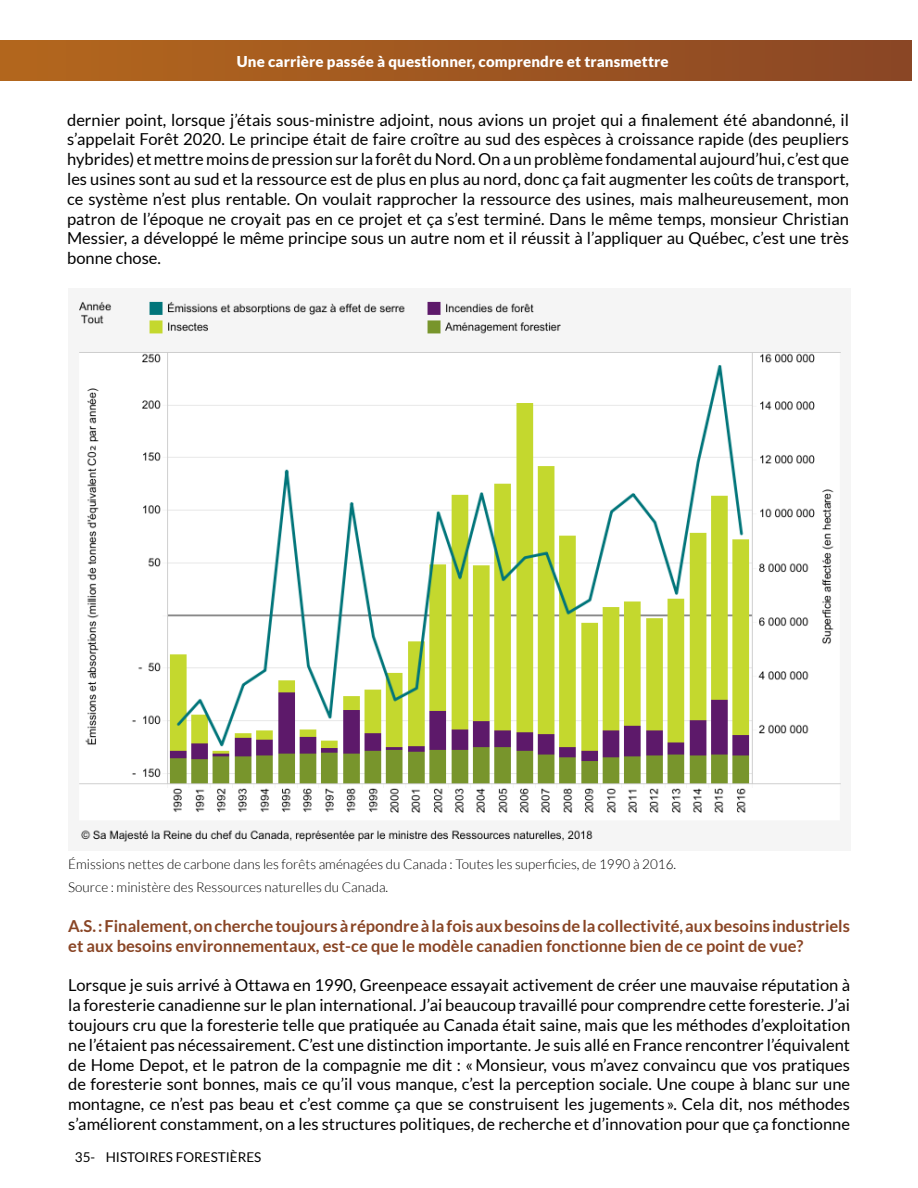
<style>
.page{position:relative;width:918px;height:1188px;background:#fff}
.page>*{position:absolute;margin:0;border:0;box-sizing:border-box;transform-origin:0 0}
.t1{font:16.5px/19.8px "Lato";color:#000;text-align:justify}
.t2{font:700 16.5px/19.8px "Lato";color:#894525}
.t3{font:900 15px "Lato";letter-spacing:.01em;color:#fff}
.t4{font:300 13.5px/23.2px "Lato";color:#000}
.t5{font:13.5px "Lato";color:#000}
</style>
<div class="page">
<img style="left:79px;top:301px;width:762px;height:541px">
<div style="left:0;top:40px;width:912px;height:40px;background:linear-gradient(to right,#b4671d,#8a4625)"></div>
<p class="t3" style="left:237px;top:52px;width:433px">Une carrière passée à questionner, comprendre et transmettre</p>
<p class="t1" style="left:67px;top:110px;width:783px">dernier point, lorsque j’étais sous-ministre adjoint, nous avions un projet qui a finalement été abandonné, il s’appelait Forêt 2020. Le principe était de faire croître au sud des espèces à croissance rapide (des peupliers hybrides) et mettre moins de pression sur la forêt du Nord. On a un problème fondamental aujourd’hui, c’est que les usines sont au sud et la ressource est de plus en plus au nord, donc ça fait augmenter les coûts de transport, ce système n’est plus rentable. On voulait rapprocher la ressource des usines, mais malheureusement, mon patron de l’époque ne croyait pas en ce projet et ça s’est terminé. Dans le même temps, monsieur Christian Messier, a développé le même principe sous un autre nom et il réussit à l’appliquer au Québec, c’est une très bonne chose.</p>
<p class="t4" style="left:68px;top:853px;width:609px">Émissions nettes de carbone dans les forêts aménagées du Canada : Toutes les superficies, de 1990 à 2016.<br>Source : ministère des Ressources naturelles du Canada.</p>
<p class="t2" style="left:68px;top:916px;width:783px">A.S.: Finalement, on cherche toujours à répondre à la fois aux besoins de la collectivité, aux besoins industriels et aux besoins environnementaux, est-ce que le modèle canadien fonctionne bien de ce point de vue?</p>
<p class="t1" style="left:68px;top:975px;width:784px">Lorsque je suis arrivé à Ottawa en 1990, Greenpeace essayait activement de créer une mauvaise réputation à la foresterie canadienne sur le plan international. J’ai beaucoup travaillé pour comprendre cette foresterie. J’ai toujours cru que la foresterie telle que pratiquée au Canada était saine, mais que les méthodes d’exploitation ne l’étaient pas nécessairement. C’est une distinction importante. Je suis allé en France rencontrer l’équivalent de Home Depot, et le patron de la compagnie me dit : «Monsieur, vous m’avez convaincu que vos pratiques de foresterie sont bonnes, mais ce qu’il vous manque, c’est la perception sociale. Une coupe à blanc sur une montagne, ce n’est pas beau et c’est comme ça que se construisent les jugements ». Cela dit, nos méthodes s’améliorent constamment, on a les structures politiques, de recherche et d’innovation pour que ça fonctionne</p>
<p class="t5" style="left:75px;top:1149px;width:188px">35- HISTOIRES FORESTIÈRES</p>
</div>
